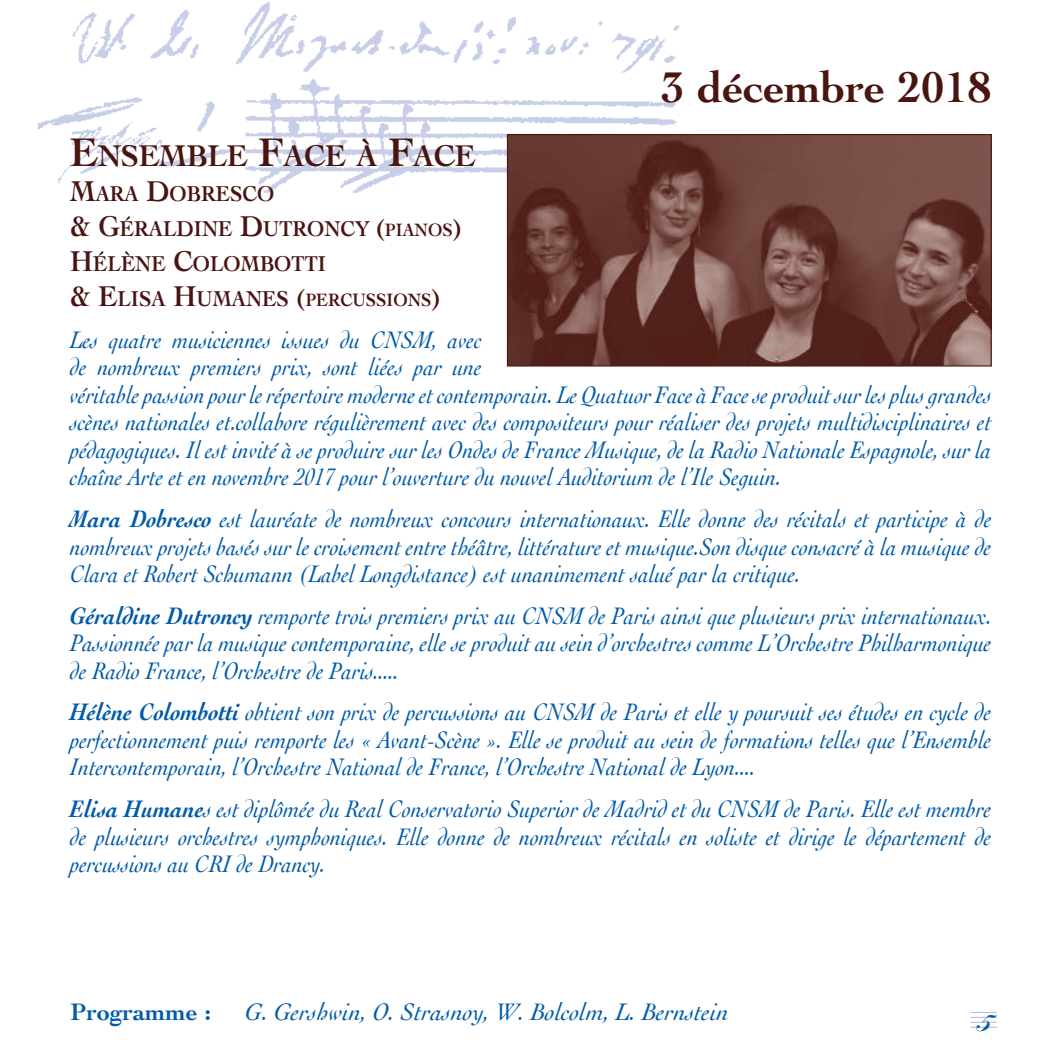
<style>
.page{position:relative;width:1062px;height:1062px;background:#fff}
.page>*{position:absolute;margin:0;border:0;box-sizing:border-box;transform-origin:0 0}
.t1{font:700 45px "Cochin";color:#491511}
.t2{font:700 31.5px "Cochin";letter-spacing:-.015em;color:#491511;scale:.95 1}
.t3{font:900 27.5px "Kuenstler Script";color:#015ba9}
.t4{font:italic 25px/27.5px "Cochin";color:#015ba9;text-align:justify;scale:.9 1}
.t5{font:italic 25px "Cochin";color:#015ba9}
.t6{font:700 25px "Cochin";color:#015ba9}
.t7{font:700 22.5px/35px "Cochin";color:#491511;scale:.9 1}
.t8{font:700 18.75px "Cochin";color:#491511;scale:.9 1}
.s1{font-size:41.75px}
.s2{font-size:30px}
.s3{font-size:25px}
.s4{font-size:18.75px}
.s5{font-size:22.5px}
.s6{font-weight:700}
</style>
<div class="page">
<img style="left:37px;top:1px;width:643px;height:303px">
<svg style="left:970px;top:1012px;width:27px;height:16px"></svg>
<img style="left:509px;top:136px;width:480px;height:228px">
<div style="left:507px;top:134px;width:484px;height:232px;border:1px solid #491511"></div>
<h1 class="t1" style="left:661px;top:57px;width:332px">3 décembre 2018</h1>
<p class="t2" style="left:70px;top:135px;width:428px"><span class="s1">E</span>NSEMB LE <span class="s1">F</span>ACE À <span class="s1">F</span>ACE</p>
<p class="t7" style="left:70px;top:175px;width:436px"><span class="s2">M</span>ARA <span class="s2">D</span>OBRESCO<br><span class="s2">&amp; G</span>ÉRALDINE <span class="s2">D</span>UTRONCY <span class="s3">(</span><span class="s4">PIANOS</span><span class="s3">)<br></span><span class="s2">H</span>ÉLÈNE <span class="s2">C</span>OLOMB OTTI</p>
<p class="t8" style="left:70px;top:287px;width:413px"><span class="s2">&amp; E</span><span class="s5">LISA</span> <span class="s2">H</span><span class="s5">UMANES</span> <span class="s3">(</span>PERCUSSIONS<span class="s3">)</span></p>
<p class="t4" style="left:70px;top:325px;width:1025px;text-align:left">Les quatre musiciennes issues du CNSM, avec<br>de nombreux premiers prix, sont liées par une<br>véritable passion pour le répertoire moderne et contemporain. Le Quatuor Face à Face se produit sur les plus grandes scènes nationales et.collabore régulièrement avec des compositeurs pour réaliser des projets multidisciplinaires et pédagogiques. Il est invité à se produire sur les Ondes de France Musique, de la Radio Nationale Espagnole, sur la chaîne Arte et en novembre 2017 pour l’ouverture du nouvel Auditorium de l’Ile Seguin.</p>
<p class="t4" style="left:70px;top:504px;width:1025px"><span class="s6">Mara Dobresco</span> est lauréate de nombreux concours internationaux. Elle donne des récitals et participe à de nombreux projets basés sur le croisement entre théâtre, littérature et musique.Son disque consacré à la musique de Clara et Robert Schumann (Label Longdistance) est unanimement salué par la critique.</p>
<p class="t4" style="left:70px;top:600px;width:1025px"><span class="s6">Géraldine Dutroncy</span> remporte trois premiers prix au CNSM de Paris ainsi que plusieurs prix internationaux.<br>Passionnée par la musique contemporaine, elle se produit au sein d’orchestres comme L’Orchestre Philharmonique de Radio France, l’Orchestre de Paris.....</p>
<p class="t4" style="left:70px;top:697px;width:1025px"><span class="s6">Hélène Colombotti</span> obtient son prix de percussions au CNSM de Paris et elle y poursuit ses études en cycle de perfectionnement puis remporte les « Avant-Scène ». Elle se produit au sein de formations telles que l’Ensemble Intercontemporain, l’Orchestre National de France, l’Orchestre National de Lyon....</p>
<p class="t4" style="left:70px;top:794px;width:1025px"><span class="s6">Elisa Humane</span>s est diplômée du Real Conservatorio Superior de Madrid et du CNSM de Paris. Elle est membre de plusieurs orchestres symphoniques. Elle donne de nombreux récitals en soliste et dirige le département de percussions au CRI de Drancy.</p>
<p class="t6" style="left:70px;top:995px;width:142px">Programme :</p>
<p class="t5" style="left:245px;top:995px;width:485px">G. Gershwin, O. Strasnoy, W. Bolcolm, L. Bernstein</p>
<p class="t3" style="left:976px;top:1004px;width:17px">5</p>
</div>
